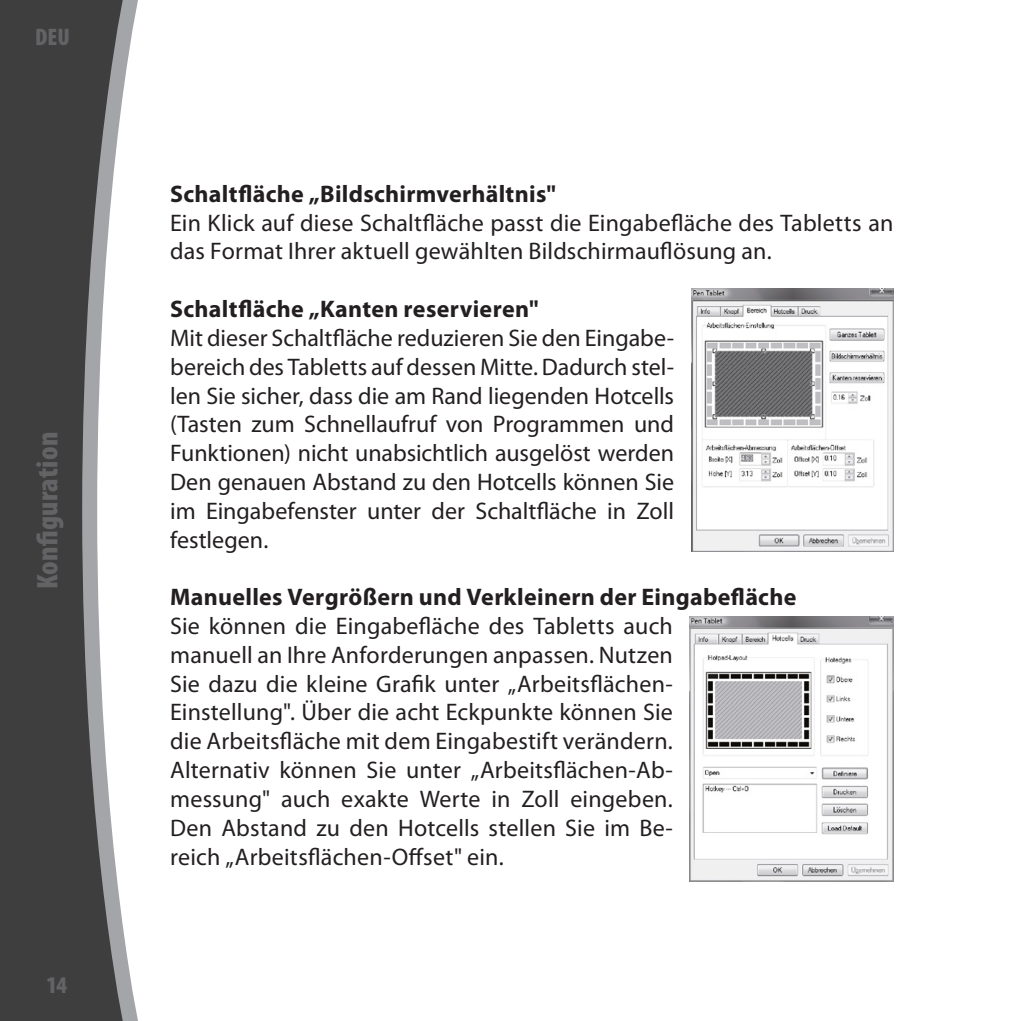
<style>
.page{position:relative;width:1021px;height:1021px;background:#fff}
.page>*{position:absolute;margin:0;border:0;box-sizing:border-box;transform-origin:0 0}
.t1{font:900 condensed 30px "Myriad Pro";letter-spacing:.01em;color:#636366}
.t2{font:24px/28.8px "Myriad Pro";letter-spacing:.005em;color:#231f20;text-align:justify}
.t3{font:700 24px "Myriad Pro";letter-spacing:.015em;color:#231f20}
.t4{font:900 condensed 24px "Myriad Pro";color:#636366}
</style>
<div class="page">
<div style="left:0;top:0;width:75px;height:1020px;background:#3e3e3f"></div>
<svg style="left:75px;top:0;width:63px;height:1020px"></svg>
<img style="left:691px;top:288px;width:202px;height:263px">
<img style="left:690px;top:617px;width:203px;height:264px">
<p class="t4" style="left:35px;top:23px;width:36px">DEU</p>
<p class="t1" style="left:31px;top:589px;width:159px;rotate:-90deg">Konfiguration</p>
<p class="t4" style="left:46px;top:971px;width:22px">14</p>
<p class="t3" style="left:170px;top:178px;width:387px">Schaltfläche „Bildschirmverhältnis"</p>
<p class="t2" style="left:170px;top:208px;width:724px">Ein Klick auf diese Schaltfläche passt die Eingabefläche des Tabletts an das Format Ihrer aktuell gewählten Bildschirmauflösung an.</p>
<p class="t3" style="left:170px;top:293px;width:370px">Schaltfläche „Kanten reservieren"</p>
<p class="t2" style="left:170px;top:323px;width:505px">Mit dieser Schaltfläche reduzieren Sie den Eingabe&shy;bereich des Tabletts auf dessen Mitte. Dadurch stel&shy;len Sie sicher, dass die am Rand liegenden Hotcells (Tasten zum Schnellaufruf von Programmen und Funktionen) nicht unabsichtlich ausgelöst werden Den genauen Abstand zu den Hotcells können Sie im Eingabefenster unter der Schaltfläche in Zoll festlegen.</p>
<p class="t3" style="left:170px;top:581px;width:628px">Manuelles Vergrößern und Verkleinern der Eingabefläche</p>
<p class="t2" style="left:170px;top:611px;width:504px">Sie können die Eingabefläche des Tabletts auch manuell an Ihre Anforderungen anpassen. Nutzen Sie dazu die kleine Grafik unter „Arbeitsflächen-Einstellung". Über die acht Eckpunkte können Sie die Arbeitsfläche mit dem Eingabestift verändern.<br>Alternativ können Sie unter „Arbeitsflächen-Ab&shy;messung" auch exakte Werte in Zoll eingeben.<br>Den Abstand zu den Hotcells stellen Sie im Be&shy;reich „Arbeitsflächen-Offset" ein.</p>
</div>
